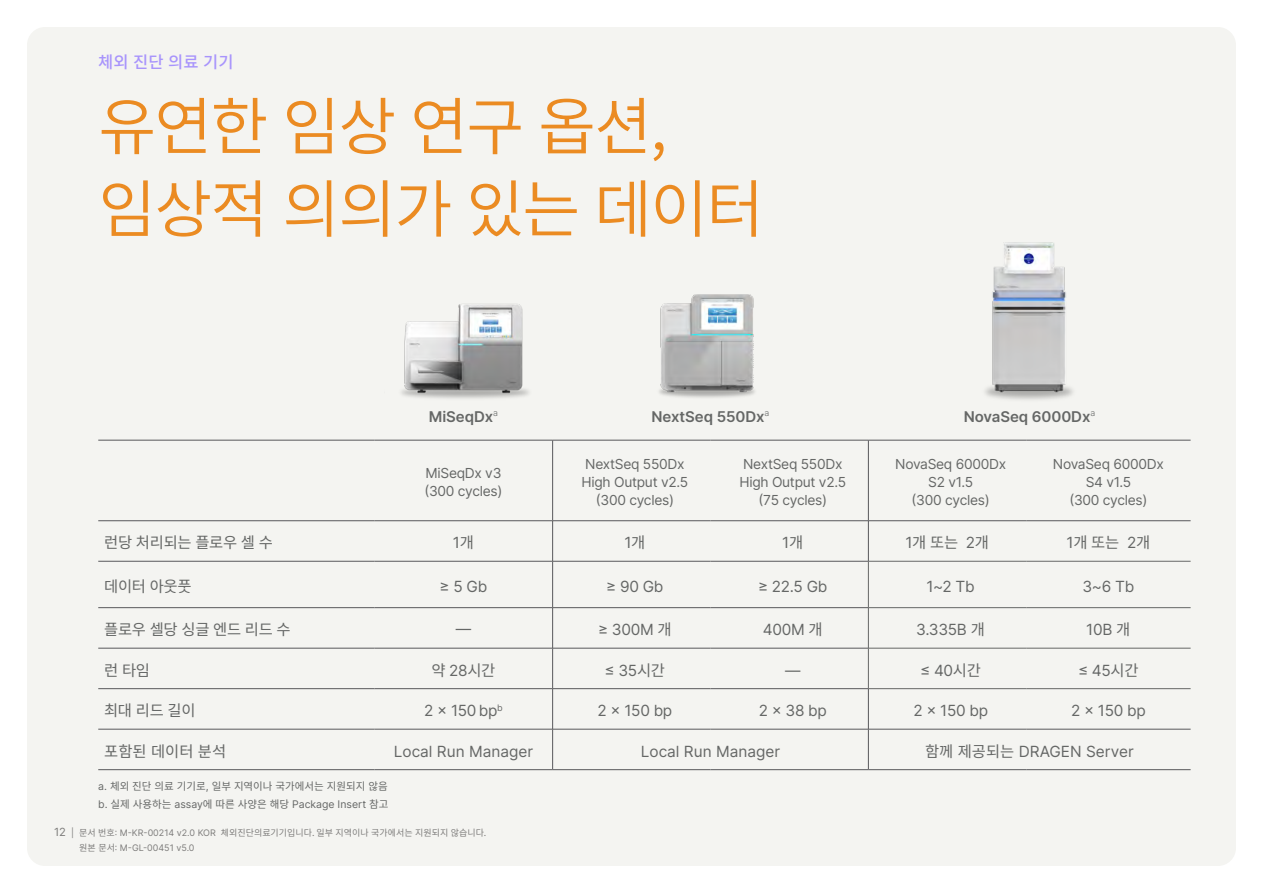
<style>
.page{position:relative;width:1263px;height:893px;background:#fff}
.page>*{position:absolute;margin:0;border:0;box-sizing:border-box;transform-origin:0 0}
.t1{font:600 63px/82.5px "Noto Sans CJ Kkr";letter-spacing:-.03em;color:#eb8b22}
.t2{font:500 16.5px "Noto Sans CJ Kkr";color:#a894fc}
.t3{font:15.45px "Inter";letter-spacing:-.02em;color:#656766}
.t4{font:15.45px "Noto Sans CJ Kkr";letter-spacing:-.02em;color:#656766}
.t5{font:15.45px "Inter";color:#656766}
.t6{font:600 15px "Inter";letter-spacing:-.005em;color:#656766}
.t7{font:13.8px/18px "Inter";letter-spacing:-.02em;color:#656766;text-align:center}
.t8{font:10.5px "Inter";color:#656766}
.t9{font:10.5px "Noto Sans CJ Kkr";color:#656766}
.t10{font:9px "Noto Sans CJ Kkr";color:#7d7c7b}
.t11{font:9px "Inter";color:#7d7c7b}
.s1{font-family:"Noto Sans CJ Kkr"}
.s2{font-family:"Inter"}
.s3{font-family:"Inter";font-size:11.25px}
</style>
<div class="page">
<div style="left:27px;top:27px;width:1209px;height:839px;background:#f4f4f1;border-radius:18px"></div>
<img style="left:985px;top:242px;width:88px;height:158px">
<img style="left:659px;top:294px;width:96px;height:104px">
<img style="left:401px;top:304px;width:128px;height:95px">
<hr style="left:98px;top:440px;width:276px;height:1px;background:#58585b">
<hr style="left:374px;top:440px;width:179px;height:1px;background:#58585b">
<hr style="left:553px;top:440px;width:157px;height:1px;background:#58585b">
<hr style="left:710px;top:440px;width:158px;height:1px;background:#58585b">
<hr style="left:868px;top:440px;width:158px;height:1px;background:#58585b">
<hr style="left:1026px;top:440px;width:164px;height:1px;background:#58585b">
<hr style="left:98px;top:520px;width:276px;height:1px;background:#58585b">
<hr style="left:374px;top:520px;width:179px;height:1px;background:#58585b">
<hr style="left:553px;top:520px;width:157px;height:1px;background:#58585b">
<hr style="left:710px;top:520px;width:158px;height:1px;background:#58585b">
<hr style="left:868px;top:520px;width:158px;height:1px;background:#58585b">
<hr style="left:1026px;top:520px;width:164px;height:1px;background:#58585b">
<hr style="left:98px;top:561px;width:276px;height:1px;background:#58585b">
<hr style="left:374px;top:561px;width:179px;height:1px;background:#58585b">
<hr style="left:553px;top:561px;width:157px;height:1px;background:#58585b">
<hr style="left:710px;top:561px;width:158px;height:1px;background:#58585b">
<hr style="left:98px;top:607px;width:276px;height:1px;background:#58585b">
<hr style="left:374px;top:607px;width:179px;height:1px;background:#58585b">
<hr style="left:553px;top:607px;width:157px;height:1px;background:#58585b">
<hr style="left:710px;top:607px;width:158px;height:1px;background:#58585b">
<hr style="left:98px;top:648px;width:276px;height:1px;background:#58585b">
<hr style="left:374px;top:648px;width:179px;height:1px;background:#58585b">
<hr style="left:553px;top:648px;width:157px;height:1px;background:#58585b">
<hr style="left:710px;top:648px;width:158px;height:1px;background:#58585b">
<hr style="left:98px;top:688px;width:276px;height:1px;background:#58585b">
<hr style="left:374px;top:688px;width:179px;height:1px;background:#58585b">
<hr style="left:553px;top:688px;width:157px;height:1px;background:#58585b">
<hr style="left:710px;top:688px;width:158px;height:1px;background:#58585b">
<hr style="left:98px;top:729px;width:276px;height:1px;background:#58585b">
<hr style="left:374px;top:729px;width:179px;height:1px;background:#58585b">
<hr style="left:553px;top:729px;width:157px;height:1px;background:#58585b">
<hr style="left:710px;top:729px;width:158px;height:1px;background:#58585b">
<hr style="left:868px;top:729px;width:158px;height:1px;background:#58585b">
<hr style="left:1026px;top:729px;width:164px;height:1px;background:#58585b">
<hr style="left:98px;top:769px;width:276px;height:1px;background:#58585b">
<hr style="left:374px;top:769px;width:179px;height:1px;background:#58585b">
<hr style="left:553px;top:769px;width:157px;height:1px;background:#58585b">
<hr style="left:710px;top:769px;width:158px;height:1px;background:#58585b">
<hr style="left:868px;top:769px;width:158px;height:1px;background:#58585b">
<hr style="left:1026px;top:769px;width:164px;height:1px;background:#58585b">
<hr style="left:552px;top:440px;width:1px;height:81px;background:#58585b">
<hr style="left:552px;top:521px;width:1px;height:40px;background:#58585b">
<hr style="left:552px;top:561px;width:1px;height:46px;background:#58585b">
<hr style="left:552px;top:608px;width:1px;height:40px;background:#58585b">
<hr style="left:552px;top:648px;width:1px;height:40px;background:#58585b">
<hr style="left:552px;top:689px;width:1px;height:40px;background:#58585b">
<hr style="left:552px;top:729px;width:1px;height:40px;background:#58585b">
<hr style="left:868px;top:440px;width:1px;height:81px;background:#58585b">
<hr style="left:868px;top:521px;width:1px;height:40px;background:#58585b">
<hr style="left:868px;top:689px;width:1px;height:40px;background:#58585b">
<hr style="left:868px;top:729px;width:1px;height:40px;background:#58585b">
<hr style="left:868px;top:561px;width:158px;height:1px;background:#656766">
<hr style="left:868px;top:561px;width:1px;height:46px;background:#656766">
<hr style="left:1026px;top:561px;width:164px;height:1px;background:#656766">
<hr style="left:868px;top:607px;width:158px;height:1px;background:#656766">
<hr style="left:868px;top:608px;width:1px;height:40px;background:#656766">
<hr style="left:1026px;top:607px;width:164px;height:1px;background:#656766">
<hr style="left:868px;top:648px;width:158px;height:1px;background:#656766">
<hr style="left:868px;top:648px;width:1px;height:40px;background:#656766">
<hr style="left:1026px;top:648px;width:164px;height:1px;background:#656766">
<hr style="left:868px;top:688px;width:158px;height:1px;background:#656766">
<hr style="left:1026px;top:688px;width:164px;height:1px;background:#656766">
<p class="t2" style="left:98px;top:53px;width:137px">체외 진단 의료 기기</p>
<h1 class="t1" style="left:98px;top:87px;width:667px">유연한 임상 연구 옵션, 임상적 의의가 있는 데이터</h1>
<p class="t6" style="left:429px;top:406px;width:71px">MiSeqDx<sup>a</sup></p>
<p class="t6" style="left:651px;top:406px;width:119px">NextSeq 550Dx<sup>a</sup></p>
<p class="t6" style="left:964px;top:406px;width:133px">NovaSeq 6000Dx<sup>a</sup></p>
<p class="t7" style="left:424px;top:464px;width:80px;text-align:left">MiSeqDx v3 (300 cycles)</p>
<p class="t7" style="left:582px;top:455px;width:108px">NextSeq 550Dx<br>High Output v2.5 (300 cycles)</p>
<p class="t7" style="left:739px;top:455px;width:108px">NextSeq 550Dx<br>High Output v2.5 (75 cycles)</p>
<p class="t7" style="left:895px;top:455px;width:112px">NovaSeq 6000Dx<br>S2 v1.5<br>(300 cycles)</p>
<p class="t7" style="left:1053px;top:455px;width:112px">NovaSeq 6000Dx<br>S4 v1.5<br>(300 cycles)</p>
<p class="t4" style="left:104px;top:534px;width:170px">런당 처리되는 플로우 셀 수</p>
<p class="t3" style="left:453px;top:532px;width:22px">1<span class="s1">개</span></p>
<p class="t3" style="left:624px;top:532px;width:22px">1<span class="s1">개</span></p>
<p class="t3" style="left:782px;top:532px;width:23px">1<span class="s1">개</span></p>
<p class="t4" style="left:905px;top:534px;width:85px"><span class="s2">1</span>개 또는 <span class="s2">2</span>개</p>
<p class="t4" style="left:1066px;top:534px;width:85px"><span class="s2">1</span>개 또는 <span class="s2">2</span>개</p>
<p class="t4" style="left:104px;top:577px;width:89px">데이터 아웃풋</p>
<p class="t3" style="left:440px;top:575px;width:49px">≥ 5 Gb</p>
<p class="t3" style="left:606px;top:575px;width:59px">≥ 90 Gb</p>
<p class="t3" style="left:758px;top:575px;width:71px">≥ 22.5 Gb</p>
<p class="t3" style="left:926px;top:575px;width:50px">1~2 Tb</p>
<p class="t3" style="left:1082px;top:575px;width:53px">3~6 Tb</p>
<p class="t4" style="left:104px;top:621px;width:188px">플로우 셀당 싱글 엔드 리드 수</p>
<p class="t3" style="left:456px;top:618px;width:17px">—</p>
<p class="t3" style="left:598px;top:618px;width:75px">≥ 300M <span class="s1">개</span></p>
<p class="t3" style="left:763px;top:618px;width:61px">400M <span class="s1">개</span></p>
<p class="t3" style="left:916px;top:618px;width:70px">3.335B <span class="s1">개</span></p>
<p class="t3" style="left:1086px;top:618px;width:46px">10B <span class="s1">개</span></p>
<p class="t4" style="left:104px;top:661px;width:47px">런 타임</p>
<p class="t4" style="left:431px;top:661px;width:66px">약 <span class="s2">28</span>시간</p>
<p class="t3" style="left:605px;top:659px;width:62px">≤ 35<span class="s1">시간</span></p>
<p class="t3" style="left:785px;top:659px;width:17px">—</p>
<p class="t3" style="left:920px;top:659px;width:62px">≤ 40<span class="s1">시간</span></p>
<p class="t3" style="left:1078px;top:659px;width:62px">≤ 45<span class="s1">시간</span></p>
<p class="t4" style="left:104px;top:702px;width:93px">최대 리드 길이</p>
<p class="t3" style="left:424px;top:699px;width:80px">2 × 150 bp<sup>b</sup></p>
<p class="t3" style="left:598px;top:699px;width:76px">2 × 150 bp</p>
<p class="t3" style="left:759px;top:699px;width:70px">2 × 38 bp</p>
<p class="t3" style="left:913px;top:699px;width:76px">2 × 150 bp</p>
<p class="t3" style="left:1071px;top:699px;width:76px">2 × 150 bp</p>
<p class="t4" style="left:104px;top:742px;width:123px">포함된 데이터 분석</p>
<p class="t5" style="left:394px;top:740px;width:141px">Local Run Manager</p>
<p class="t5" style="left:641px;top:740px;width:141px">Local Run Manager</p>
<p class="t5" style="left:925px;top:740px;width:210px"><span class="s1">함께 제공되는</span> DRAGEN Server</p>
<p class="t9" style="left:98px;top:780px;width:291px"><span class="s2">a.</span> 체외 진단 의료 기기로<span class="s2">,</span> 일부 지역이나 국가에서는 지원되지 않음</p>
<p class="t8" style="left:98px;top:797px;width:292px">b. <span class="s1">실제 사용하는</span> assay<span class="s1">에 따른 사양은 해당</span> Package Insert <span class="s1">참고</span></p>
<p class="t10" style="left:54px;top:828px;width:434px"><span class="s3">12</span> <span class="s2">|</span> 문서 번호<span class="s2">: M-KR-00214 v2.0 KOR</span> 체외진단의료기기입니다. 일부 지역이나 국가에서는 지원되지 않습니다.</p>
<p class="t11" style="left:79px;top:841px;width:117px"><span class="s1">원본 문서</span>: M-GL-00451 v5.0</p>
</div>
